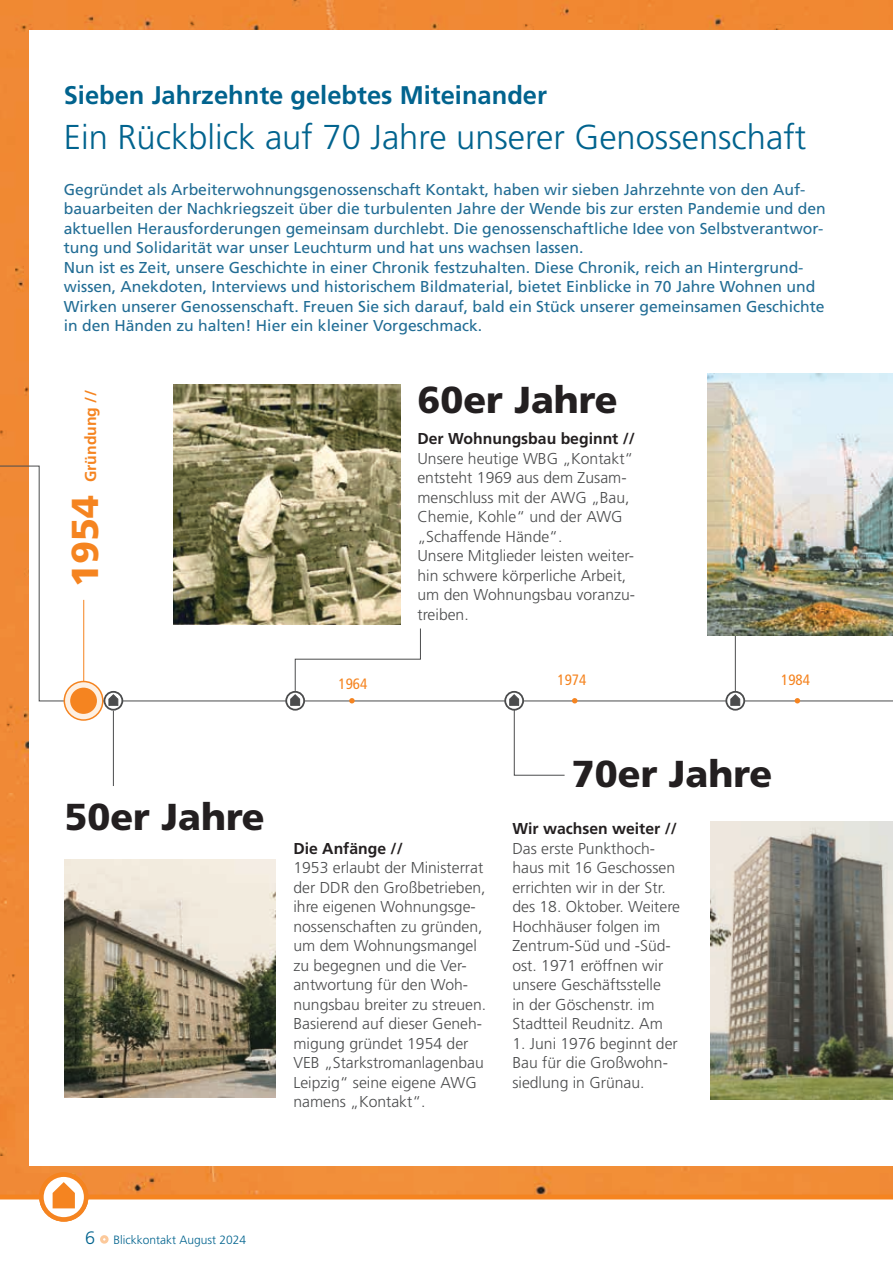
<style>
.page{position:relative;width:893px;height:1263px;background:#fff}
.page>*{position:absolute;margin:0;border:0;box-sizing:border-box;transform-origin:0 0}
.t1{font:900 37.5px "Frutiger LT Pro";color:#231f20}
.t2{font:900 37.5px "Frutiger LT Pro";color:#f58420}
.t3{font:300 34.5px "Frutiger LT Pro";color:#01638e}
.t4{font:700 25.5px "Frutiger LT Pro";color:#01638e}
.t5{font:300 15.75px/19.5px "Frutiger LT Pro";color:#4b4c4d}
.t6{font:15.75px/19.5px "Frutiger LT Pro";color:#226d95}
.t7{font:700 15.75px "Frutiger LT Pro";color:#231f20}
.t8{font:700 15.75px "Frutiger LT Pro";color:#f58420}
.t9{font:condensed 15px "Frutiger LT Pro";color:#f58420}
.t10{font:300 12px "Frutiger LT Pro";color:#01638e}
.s1{font-size:18px}
</style>
<div class="page">
<div style="left:0;top:0;width:893px;height:1195px;background:#f18936"></div>
<div style="left:30px;top:30px;width:863px;height:1136px;background:#fff"></div>
<img style="left:174px;top:384px;width:226px;height:81px">
<svg style="left:0;top:465px;width:893px;height:237px"></svg>
<svg style="left:64px;top:681px;width:39px;height:39px"></svg>
<div style="left:64px;top:681px;width:40px;height:40px;border:2px solid #f58420;border-radius:50%"></div>
<div style="left:70px;top:688px;width:27px;height:26px;background:#f58420;border-radius:50%"></div>
<svg style="left:572px;top:698px;width:5px;height:5px"></svg>
<svg style="left:795px;top:698px;width:5px;height:5px"></svg>
<hr style="left:83px;top:600px;width:1px;height:81px;background:#f58420">
<hr style="left:113px;top:711px;width:1px;height:75px;background:#4b4c4d">
<img style="left:64px;top:859px;width:212px;height:238px">
<svg style="left:103px;top:690px;width:21px;height:21px"></svg>
<svg style="left:284px;top:628px;width:137px;height:83px"></svg>
<svg style="left:503px;top:690px;width:62px;height:86px"></svg>
<svg style="left:724px;top:690px;width:22px;height:21px"></svg>
<img style="left:708px;top:373px;width:185px;height:262px">
<img style="left:711px;top:822px;width:182px;height:277px">
<div style="left:100px;top:1235px;width:9px;height:9px;border:3px solid #fcc99b;border-radius:50%"></div>
<hr style="left:0;top:1195px;width:893px;height:4px;background:#f58420">
<svg style="left:37px;top:1170px;width:54px;height:52px"></svg>
<h3 class="t4" style="left:64px;top:80px;width:485px">Sieben Jahrzehnte gelebtes Miteinander</h3>
<h2 class="t3" style="left:64px;top:117px;width:744px">Ein Rückblick auf 70 Jahre unserer Genossenschaft</h2>
<p class="t6" style="left:64px;top:179px;width:764px">Gegründet als Arbeiterwohnungsgenossenschaft Kontakt, haben wir sieben Jahrzehnte von den Auf&shy;bauarbeiten der Nachkriegszeit über die turbulenten Jahre der Wende bis zur ersten Pandemie und den aktuellen Herausforderungen gemeinsam durchlebt. Die genossenschaftliche Idee von Selbstverantwor&shy;tung und Solidarität war unser Leuchturm und hat uns wachsen lassen.<br>Nun ist es Zeit, unsere Geschichte in einer Chronik festzuhalten. Diese Chronik, reich an Hintergrund&shy;wissen, Anekdoten, Interviews und historischem Bildmaterial, bietet Einblicke in 70 Jahre Wohnen und Wirken unserer Genossenschaft. Freuen Sie sich darauf, bald ein Stück unserer gemeinsamen Geschichte in den Händen zu halten! Hier ein kleiner Vorgeschmack.</p>
<p class="t8" style="left:81px;top:482px;width:93px;rotate:-90deg">Gründung //</p>
<h1 class="t2" style="left:63px;top:587px;width:93px;rotate:-90deg">1954</h1>
<h1 class="t1" style="left:64px;top:794px;width:202px">50er Jahre</h1>
<h1 class="t1" style="left:417px;top:377px;width:202px">60er Jahre</h1>
<p class="t7" style="left:417px;top:429px;width:219px">Der Wohnungsbau beginnt //</p>
<p class="t5" style="left:417px;top:448px;width:219px">Unsere heutige WBG „Kontakt“ entsteht 1969 aus dem Zusam&shy;menschluss mit der AWG „Bau,<br>Chemie, Kohle“ und der AWG „Schaffende Hände“.<br>Unsere Mitglieder leisten weiter&shy;hin schwere körperliche Arbeit, um den Wohnungsbau voranzu&shy;treiben.</p>
<p class="t9" style="left:338px;top:675px;width:30px">1964</p>
<p class="t9" style="left:557px;top:671px;width:30px">1974</p>
<p class="t9" style="left:781px;top:671px;width:30px">1984</p>
<p class="t7" style="left:293px;top:839px;width:111px">Die Anfänge //</p>
<p class="t5" style="left:293px;top:858px;width:194px">1953 erlaubt der Ministerrat der DDR den Großbetrieben, ihre eigenen Wohnungsge&shy;nossenschaften zu gründen, um dem Wohnungsmangel zu begegnen und die Ver&shy;antwortung für den Woh&shy;nungsbau breiter zu streuen.<br>Basierend auf dieser Geneh&shy;migung gründet 1954 der<br>VEB „Starkstromanlagenbau<br>Leipzig“ seine eigene AWG namens „Kontakt“.</p>
<h1 class="t1" style="left:572px;top:751px;width:202px">70er Jahre</h1>
<p class="t7" style="left:512px;top:819px;width:166px">Wir wachsen weiter //</p>
<p class="t5" style="left:512px;top:838px;width:169px">Das erste Punkthoch&shy;haus mit 16 Geschossen errichten wir in der Str. des 18. Oktober. Weitere<br>Hochhäuser folgen im<br>Zentrum-Süd und -Süd&shy;ost. 1971 eröffnen wir unsere Geschäftsstelle<br>in der Göschenstr. im<br>Stadtteil Reudnitz. Am</p>
<p class="t5" style="left:512px;top:1033px;width:167px">1. Juni 1976 beginnt der<br>Bau für die Großwohn&shy;siedlung in Grünau.</p>
<p class="t10" style="left:85px;top:1232px;width:163px"><span class="s1">6</span> Blickkontakt August 2024</p>
</div>
